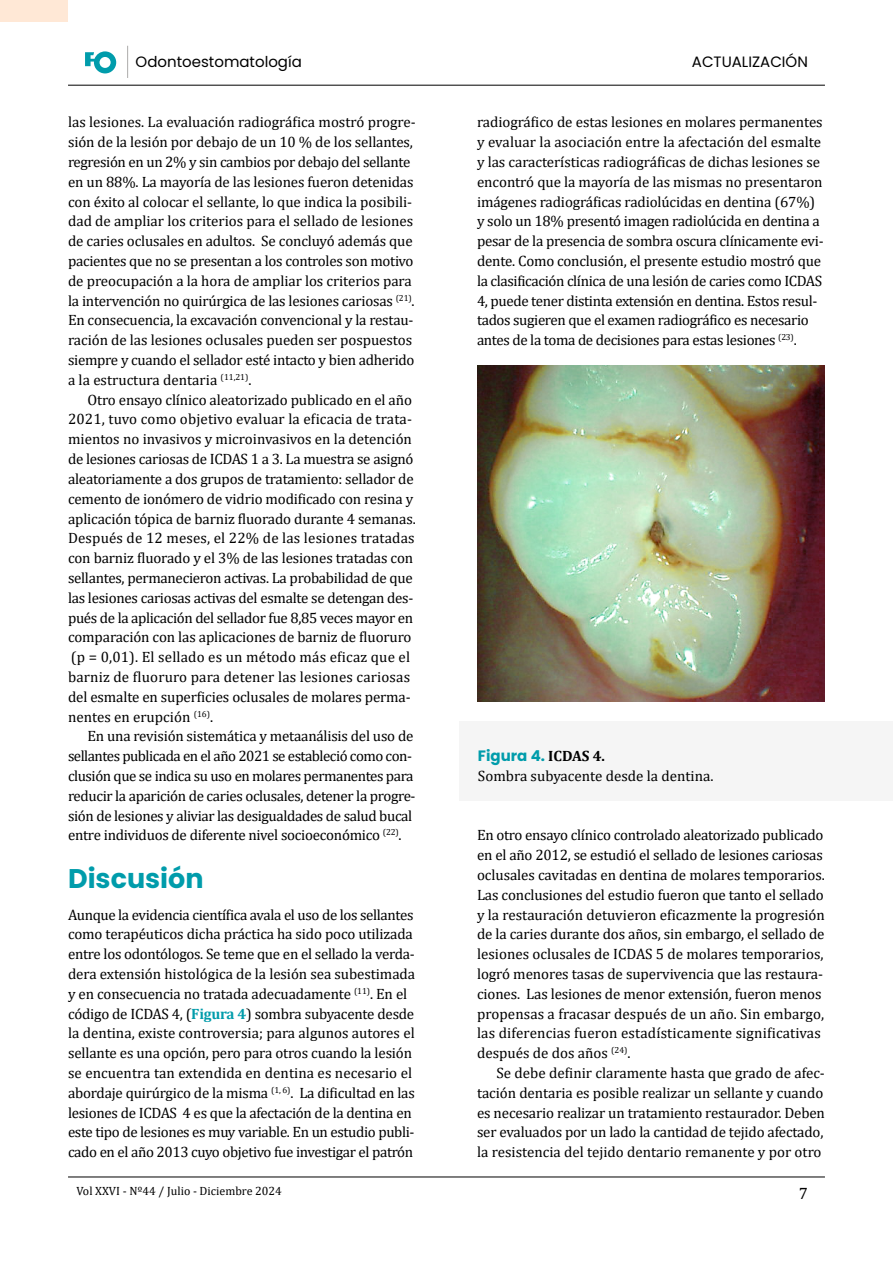
<style>
.page{position:relative;width:893px;height:1263px;background:#fff}
.page>*{position:absolute;margin:0;border:0;box-sizing:border-box;transform-origin:0 0}
.t1{font:700 27px "Poppins";color:#009cab}
.t2{font:16.5px "Cambria";color:#000}
.t3{font:15px/19.8px "Cambria";letter-spacing:-.01em;color:#000}
.t4{font:15px "Poppins";color:#000}
.t5{font:700 15px "Poppins";color:#009cab}
.t6{font:12px "Cambria";color:#000}
.s1{font-weight:700;color:#009cab}
.s2{font-family:"Cambria";color:#000}
</style>
<div class="page">
<hr style="left:68px;top:1176px;width:757px;height:1px;background:#000">
<hr style="left:68px;top:85px;width:757px;height:1px;background:#000">
<svg style="left:85px;top:51px;width:31px;height:22px"></svg>
<hr style="left:127px;top:46px;width:1px;height:32px;background:#acabaa">
<div style="left:0;top:0;width:67px;height:21px;background:#ffe8d6"></div>
<div style="left:459px;top:721px;width:434px;height:80px;background:#f5f5f5"></div>
<img style="left:477px;top:365px;width:348px;height:337px">
<p class="t4" style="left:136px;top:53px;width:168px">Odontoestomatología</p>
<p class="t4" style="left:692px;top:53px;width:118px">actualización</p>
<p class="t3" style="left:68px;top:112px;width:349px">las lesiones. La evaluación radiográfica mostró progre&shy;sión de la lesión por debajo de un 10 % de los sellantes, regresión en un 2% y sin cambios por debajo del sellante en un 88%. La mayoría de las lesiones fueron detenidas con éxito al colocar el sellante, lo que indica la posibili&shy;dad de ampliar los criterios para el sellado de lesiones de caries oclusales en adultos. Se concluyó además que pacientes que no se presentan a los controles son motivo de preocupación a la hora de ampliar los criterios para la intervención no quirúrgica de las lesiones cariosas <sup>(21)</sup>.<br>En consecuencia, la excavación convencional y la restau&shy;ración de las lesiones oclusales pueden ser pospuestos siempre y cuando el sellador esté intacto y bien adherido a la estructura dentaria <sup>(11,21)</sup>.</p>
<p class="t3" style="left:68px;top:390px;width:349px;text-indent:20px">Otro ensayo clínico aleatorizado publicado en el año 2021, tuvo como objetivo evaluar la eficacia de trata&shy;mientos no invasivos y microinvasivos en la detención de lesiones cariosas de ICDAS 1 a 3. La muestra se asignó aleatoriamente a dos grupos de tratamiento: sellador de cemento de ionómero de vidrio modificado con resina y aplicación tópica de barniz fluorado durante 4 semanas.<br>Después de 12 meses, el 22% de las lesiones tratadas con barniz fluorado y el 3% de las lesiones tratadas con sellantes, permanecieron activas. La probabilidad de que las lesiones cariosas activas del esmalte se detengan des&shy;pués de la aplicación del sellador fue 8,85 veces mayor en comparación con las aplicaciones de barniz de fluoruro (p = 0,01). El sellado es un método más eficaz que el barniz de fluoruro para detener las lesiones cariosas del esmalte en superficies oclusales de molares perma&shy;nentes en erupción <sup>(16)</sup>.</p>
<p class="t3" style="left:68px;top:726px;width:349px;text-indent:20px">En una revisión sistemática y metaanálisis del uso de sellantes publicada en el año 2021 se estableció como con&shy;clusión que se indica su uso en molares permanentes para reducir la aparición de caries oclusales, detener la progre&shy;sión de lesiones y aliviar las desigualdades de salud bucal entre individuos de diferente nivel socioeconómico <sup>(22)</sup>.</p>
<h1 class="t1" style="left:68px;top:863px;width:137px">Discusión</h1>
<p class="t3" style="left:68px;top:904px;width:349px">Aunque la evidencia científica avala el uso de los sellantes como terapéuticos dicha práctica ha sido poco utilizada entre los odontólogos. Se teme que en el sellado la verda&shy;dera extensión histológica de la lesión sea subestimada y en consecuencia no tratada adecuadamente <sup>(11)</sup>. En el código de ICDAS 4, (<span class="s1">Figura 4</span>) sombra subyacente desde la dentina, existe controversia; para algunos autores el sellante es una opción, pero para otros cuando la lesión se encuentra tan extendida en dentina es necesario el abordaje quirúrgico de la misma <sup>(1,</sup> <sup>6)</sup>. La dificultad en las lesiones de ICDAS 4 es que la afectación de la dentina en este tipo de lesiones es muy variable. En un estudio publi&shy;cado en el año 2013 cuyo objetivo fue investigar el patrón</p>
<p class="t6" style="left:77px;top:1184px;width:207px">Vol XXVI - Nº44 / Julio - Diciembre 2024</p>
<p class="t3" style="left:477px;top:112px;width:348px">radiográfico de estas lesiones en molares permanentes y evaluar la asociación entre la afectación del esmalte y las características radiográficas de dichas lesiones se encontró que la mayoría de las mismas no presentaron imágenes radiográficas radiolúcidas en dentina (67%) y solo un 18% presentó imagen radiolúcida en dentina a pesar de la presencia de sombra oscura clínicamente evi&shy;dente. Como conclusión, el presente estudio mostró que la clasificación clínica de una lesión de caries como ICDAS 4, puede tener distinta extensión en dentina. Estos resul&shy;tados sugieren que el examen radiográfico es necesario antes de la toma de decisiones para estas lesiones <sup>(23)</sup>.</p>
<p class="t5" style="left:478px;top:747px;width:129px">Figura 4. <span class="s2">ICDAS 4.</span></p>
<p class="t3" style="left:478px;top:766px;width:237px">Sombra subyacente desde la dentina.</p>
<p class="t3" style="left:477px;top:825px;width:349px">En otro ensayo clínico controlado aleatorizado publicado en el año 2012, se estudió el sellado de lesiones cariosas oclusales cavitadas en dentina de molares temporarios.<br>Las conclusiones del estudio fueron que tanto el sellado y la restauración detuvieron eficazmente la progresión de la caries durante dos años, sin embargo, el sellado de lesiones oclusales de ICDAS 5 de molares temporarios, logró menores tasas de supervivencia que las restaura&shy;ciones. Las lesiones de menor extensión, fueron menos propensas a fracasar después de un año. Sin embargo, las diferencias fueron estadísticamente significativas después de dos años <sup>(24)</sup>.</p>
<p class="t3" style="left:477px;top:1063px;width:349px;text-align:justify;text-indent:20px">Se debe definir claramente hasta que grado de afec&shy;tación dentaria es posible realizar un sellante y cuando es necesario realizar un tratamiento restaurador. Deben ser evaluados por un lado la cantidad de tejido afectado, la resistencia del tejido dentario remanente y por otro</p>
<p class="t2" style="left:799px;top:1184px;width:11px">7</p>
</div>
